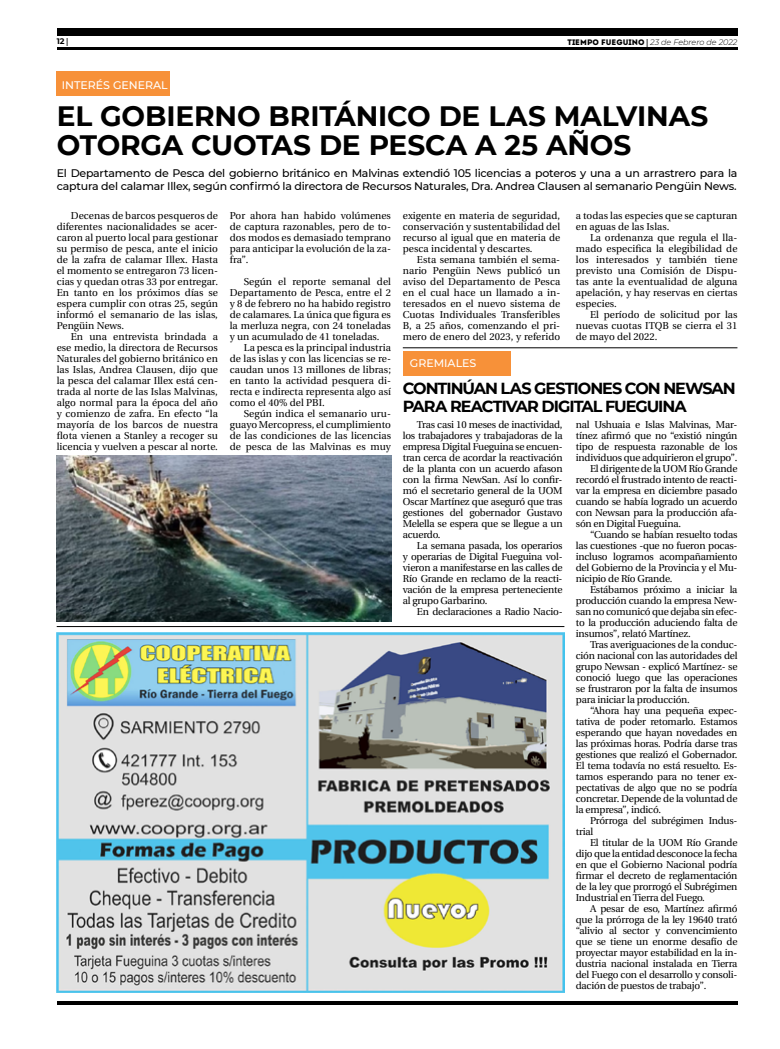
<style>
.page{position:relative;width:780px;height:1049px;background:#fff}
.page>*{position:absolute;margin:0;border:0;box-sizing:border-box;transform-origin:0 0}
.t1{font:700 28px/29px "Montserrat";letter-spacing:-.005em;color:#000}
.t2{font:700 16px/18px "Montserrat";letter-spacing:-.065em;color:#000}
.t3{font:500 11px/13px "Montserrat";letter-spacing:-.02em;color:#000}
.t4{font:500 11px "Montserrat";color:#fff}
.t5{font:10px/11px "Utopia";letter-spacing:-.02em;color:#000;text-align:justify}
.t6{font:10px/11px "Utopia";letter-spacing:.005em;color:#000}
.t7{font:italic 300 8px "Montserrat";color:#000}
.t8{font:700 8px "Montserrat";color:#000}
.s1{font-family:"Utopia"}
.s2{font-family:"Intro";font-weight:400;font-style:normal}
.s3{font-family:"Utopia";font-weight:700;font-style:normal}
</style>
<div class="page">
<hr style="left:57px;top:48px;width:680px;height:2px;background:#000">
<div style="left:57px;top:28px;width:680px;height:7px;background:#000"></div>
<hr style="left:57px;top:1001px;width:680px;height:4px;background:#000">
<img style="left:57px;top:633px;width:507px;height:359px">
<hr style="left:57px;top:626px;width:507px;height:1px;background:#000">
<div style="left:57px;top:72px;width:113px;height:24px;background:#f79139"></div>
<img style="left:57px;top:455px;width:335px;height:167px">
<hr style="left:403px;top:347px;width:334px;height:1px;background:#000">
<div style="left:403px;top:351px;width:107px;height:25px;background:#f79139"></div>
<p class="t8" style="left:57px;top:35px;width:13px">12 <span class="s1">|</span></p>
<p class="t7" style="left:567px;top:36px;width:171px"><span class="s2">TIEMPO FUEGUINO</span> <span class="s3">|</span> 23 de Febrero de 2022</p>
<p class="t4" style="left:62px;top:77px;width:108px">INTERÉS GENERAL</p>
<p class="t4" style="left:61px;top:78px;width:64px">PETRÓLEO</p>
<h1 class="t1" style="left:57px;top:100px;width:653px">EL GOBIERNO BRITÁNICO DE LAS MALVINAS<br>OTORGA CUOTAS DE PESCA A 25 AÑOS</h1>
<p class="t3" style="left:57px;top:166px;width:682px">El Departamento de Pesca del gobierno británico en Malvinas extendió 105 licencias a poteros y una a un arrastrero para la captura del calamar Illex, según confirmó la directora de Recursos Naturales, Dra. Andrea Clausen al semanario Pengüin News.</p>
<p class="t5" style="left:230px;top:210px;width:163px">Por ahora han habido volúmenes de captura razonables, pero de to&shy;dos modos es demasiado temprano para anticipar la evolución de la za&shy;fra”.</p>
<p class="t5" style="left:230px;top:276px;width:163px;text-indent:14px">Según el reporte semanal del Departamento de Pesca, entre el 2 y 8 de febrero no ha habido registro de calamares. La única que figura es la merluza negra, con 24 toneladas y un acumulado de 41 toneladas.</p>
<p class="t5" style="left:230px;top:342px;width:163px;text-indent:14px">La pesca es la principal industria de las islas y con las licencias se re&shy;caudan unos 13 millones de libras; en tanto la actividad pesquera di&shy;recta e indirecta representa algo así como el 40% del PBI.</p>
<p class="t5" style="left:230px;top:408px;width:163px;text-indent:14px">Según indica el semanario uru&shy;guayo Mercopress, el cumplimiento de las condiciones de las licencias de pesca de las Malvinas es muy</p>
<p class="t5" style="left:57px;top:210px;width:163px;text-indent:14px">Decenas de barcos pesqueros de diferentes nacionalidades se acer&shy;caron al puerto local para gestionar su permiso de pesca, ante el inicio de la zafra de calamar Illex. Hasta el momento se entregaron 73 licen&shy;cias y quedan otras 33 por entregar.<br>En tanto en los próximos días se espera cumplir con otras 25, según informó el semanario de las islas, Pengüin News.</p>
<p class="t5" style="left:57px;top:331px;width:163px;text-indent:14px">En una entrevista brindada a ese medio, la directora de Recursos Naturales del gobierno británico en las Islas, Andrea Clausen, dijo que la pesca del calamar Illex está cen&shy;trada al norte de las Islas Malvinas, algo normal para la época del año y comienzo de zafra. En efecto “la mayoría de los barcos de nuestra flota vienen a Stanley a recoger su licencia y vuelven a pescar al norte.</p>
<p class="t5" style="left:403px;top:210px;width:159px">exigente en materia de seguridad, conservación y sustentabilidad del recurso al igual que en materia de pesca incidental y descartes.</p>
<p class="t5" style="left:403px;top:254px;width:159px;text-indent:14px">Esta semana también el sema&shy;nario Pengüin News publicó un aviso del Departamento de Pesca en el cual hace un llamado a in&shy;teresados en el nuevo sistema de Cuotas Individuales Transferibles B, a 25 años, comenzando el pri&shy;mero de enero del 2023, y referido</p>
<p class="t6" style="left:576px;top:210px;width:163px">a todas las especies que se capturan en aguas de las Islas.</p>
<p class="t5" style="left:576px;top:232px;width:163px;text-indent:14px">La ordenanza que regula el lla&shy;mado especifica la elegibilidad de los interesados y también tiene previsto una Comisión de Dispu&shy;tas ante la eventualidad de alguna apelación, y hay reservas en ciertas especies.</p>
<p class="t5" style="left:576px;top:309px;width:163px;text-indent:14px">El período de solicitud por las nuevas cuotas ITQB se cierra el 31 de mayo del 2022.</p>
<p class="t4" style="left:410px;top:356px;width:68px">GREMIALES</p>
<h2 class="t2" style="left:403px;top:378px;width:334px">CONTINÚAN LAS GESTIONES CON NEWSAN<br>PARA REACTIVAR DIGITAL FUEGUINA</h2>
<p class="t5" style="left:576px;top:419px;width:163px">nal Ushuaia e Islas Malvinas, Mar-</p>
<p class="t5" style="left:576px;top:430px;width:163px">tínez afirmó que no “existió ningún</p>
<p class="t5" style="left:576px;top:441px;width:163px">tipo de respuesta razonable de los</p>
<p class="t5" style="left:576px;top:452px;width:163px">individuos que adquirieron el grupo”.</p>
<p class="t5" style="left:590px;top:463px;width:149px">El dirigente de la UOM Río Grande</p>
<p class="t5" style="left:576px;top:474px;width:163px">recordó el frustrado intento de reacti-</p>
<p class="t5" style="left:576px;top:485px;width:163px">var la empresa en diciembre pasado</p>
<p class="t5" style="left:576px;top:496px;width:163px">cuando se había logrado un acuerdo</p>
<p class="t5" style="left:576px;top:507px;width:163px">con Newsan para la producción afa-</p>
<p class="t5" style="left:576px;top:518px;width:107px">són en Digital Fueguina.</p>
<p class="t5" style="left:590px;top:529px;width:149px">“Cuando se habían resuelto todas</p>
<p class="t5" style="left:576px;top:540px;width:163px">las cuestiones -que no fueron pocas-</p>
<p class="t5" style="left:576px;top:551px;width:163px">incluso logramos acompañamiento</p>
<p class="t5" style="left:576px;top:562px;width:163px">del Gobierno de la Provincia y el Mu-</p>
<p class="t5" style="left:576px;top:573px;width:98px">nicipio de Río Grande.</p>
<p class="t5" style="left:590px;top:584px;width:149px">Estábamos próximo a iniciar la</p>
<p class="t5" style="left:576px;top:595px;width:163px">producción cuando la empresa New-</p>
<p class="t5" style="left:576px;top:606px;width:163px">san no comunicó que dejaba sin efec-</p>
<p class="t5" style="left:576px;top:617px;width:163px">to la producción aduciendo falta de</p>
<p class="t5" style="left:576px;top:628px;width:116px">insumos”, relató Martínez.</p>
<p class="t5" style="left:590px;top:639px;width:149px">Tras averiguaciones de la conduc-</p>
<p class="t5" style="left:576px;top:650px;width:163px">ción nacional con las autoridades del</p>
<p class="t5" style="left:576px;top:661px;width:163px">grupo Newsan - explicó Martínez- se</p>
<p class="t5" style="left:576px;top:672px;width:163px">conoció luego que las operaciones</p>
<p class="t5" style="left:576px;top:683px;width:163px">se frustraron por la falta de insumos</p>
<p class="t5" style="left:576px;top:694px;width:116px">para iniciar la producción.</p>
<p class="t5" style="left:590px;top:705px;width:149px">“Ahora hay una pequeña expec-</p>
<p class="t5" style="left:576px;top:716px;width:163px">tativa de poder retomarlo. Estamos</p>
<p class="t5" style="left:576px;top:727px;width:163px">esperando que hayan novedades en</p>
<p class="t5" style="left:576px;top:738px;width:163px">las próximas horas. Podría darse tras</p>
<p class="t5" style="left:576px;top:749px;width:163px">gestiones que realizó el Gobernador.</p>
<p class="t5" style="left:576px;top:760px;width:163px">El tema todavía no está resuelto. Es-</p>
<p class="t5" style="left:576px;top:771px;width:163px">tamos esperando para no tener ex-</p>
<p class="t5" style="left:576px;top:782px;width:163px">pectativas de algo que no se podría</p>
<p class="t5" style="left:576px;top:793px;width:163px">concretar. Depende de la voluntad de</p>
<p class="t5" style="left:576px;top:804px;width:87px">la empresa”, indicó.</p>
<p class="t5" style="left:590px;top:815px;width:149px">Prórroga del subrégimen Indus-</p>
<p class="t5" style="left:575px;top:826px;width:19px">trial</p>
<p class="t5" style="left:590px;top:837px;width:149px">El titular de la UOM Río Grande</p>
<p class="t5" style="left:575px;top:848px;width:163px">dijo que la entidad desconoce la fecha</p>
<p class="t5" style="left:575px;top:859px;width:163px">en que el Gobierno Nacional podría</p>
<p class="t5" style="left:575px;top:870px;width:163px">firmar el decreto de reglamentación</p>
<p class="t5" style="left:575px;top:881px;width:163px">de la ley que prorrogó el Subrégimen</p>
<p class="t5" style="left:575px;top:892px;width:131px">Industrial en Tierra del Fuego.</p>
<p class="t5" style="left:590px;top:903px;width:149px">A pesar de eso, Martínez afirmó</p>
<p class="t5" style="left:575px;top:914px;width:163px">que la prórroga de la ley 19640 trató</p>
<p class="t5" style="left:575px;top:925px;width:163px">“alivio al sector y convencimiento</p>
<p class="t5" style="left:575px;top:936px;width:163px">que se tiene un enorme desafío de</p>
<p class="t5" style="left:575px;top:947px;width:163px">proyectar mayor estabilidad en la in-</p>
<p class="t5" style="left:575px;top:958px;width:163px">dustria nacional instalada en Tierra</p>
<p class="t5" style="left:575px;top:969px;width:163px">del Fuego con el desarrollo y consoli-</p>
<p class="t5" style="left:575px;top:980px;width:132px">dación de puestos de trabajo”.</p>
<p class="t5" style="left:403px;top:419px;width:161px;text-indent:14px">Tras casi 10 meses de inactividad, los trabajadores y trabajadoras de la empresa Digital Fueguina se encuen&shy;tran cerca de acordar la reactivación de la planta con un acuerdo afason con la firma NewSan. Así lo confir&shy;mó el secretario general de la UOM Oscar Martínez que aseguró que tras gestiones del gobernador Gustavo Melella se espera que se llegue a un acuerdo.</p>
<p class="t5" style="left:403px;top:540px;width:161px;text-indent:14px">La semana pasada, los operarios y operarias de Digital Fueguina vol&shy;vieron a manifestarse en las calles de Río Grande en reclamo de la reacti&shy;vación de la empresa perteneciente al grupo Garbarino.</p>
<p class="t5" style="left:417px;top:606px;width:147px">En declaraciones a Radio Nacio-</p>
</div>
